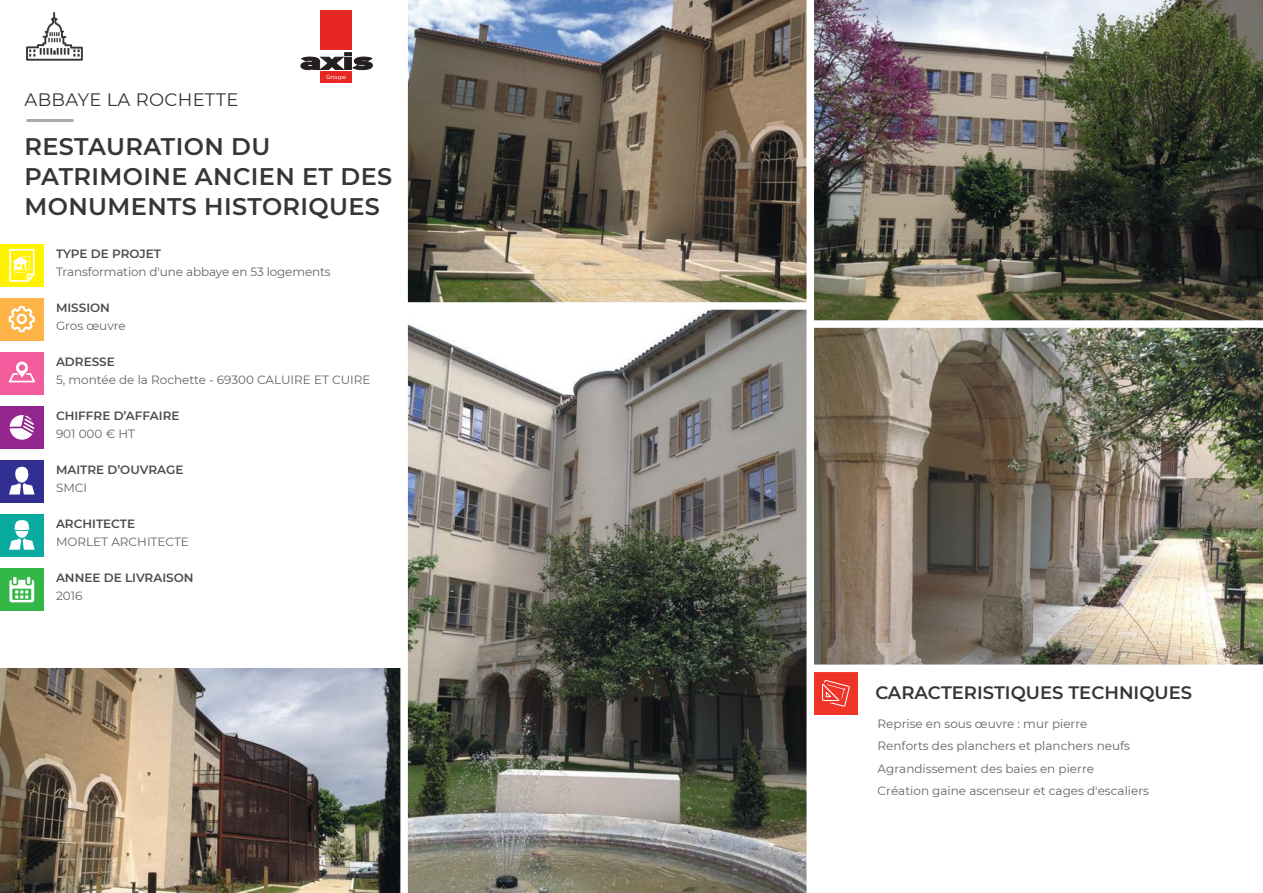
<style>
.page{position:relative;width:1263px;height:893px;background:#fff}
.page>*{position:absolute;margin:0;border:0;box-sizing:border-box;transform-origin:0 0}
.t1{font:600 24px/30px "Montserrat";letter-spacing:.015em;color:#393535}
.t2{font:600 18px "Montserrat";color:#393535}
.t3{font:18px "Montserrat";letter-spacing:.015em;color:#393535}
.t4{font:12px/22.5px "Montserrat";color:#656365}
.t5{font:600 12px "Montserrat";color:#4e4b4c}
</style>
<div class="page">
<hr style="left:26px;top:119px;width:47px;height:3px;background:#aaaaac">
<div style="left:0;top:244px;width:44px;height:43px;background:#fff300"></div>
<div style="left:0;top:298px;width:44px;height:42px;background:#ffb346"></div>
<div style="left:0;top:352px;width:44px;height:42px;background:#f35c9d"></div>
<div style="left:0;top:406px;width:44px;height:42px;background:#94258f"></div>
<div style="left:0;top:460px;width:44px;height:42px;background:#313092"></div>
<div style="left:0;top:514px;width:44px;height:42px;background:#09aba0"></div>
<div style="left:0;top:568px;width:44px;height:42px;background:#33b848"></div>
<svg style="left:9px;top:249px;width:26px;height:33px"></svg>
<svg style="left:9px;top:306px;width:26px;height:26px"></svg>
<svg style="left:9px;top:361px;width:26px;height:21px"></svg>
<svg style="left:10px;top:415px;width:24px;height:25px"></svg>
<svg style="left:9px;top:467px;width:26px;height:27px"></svg>
<svg style="left:9px;top:520px;width:26px;height:30px"></svg>
<svg style="left:9px;top:577px;width:25px;height:25px"></svg>
<svg style="left:26px;top:12px;width:57px;height:49px"></svg>
<div style="left:814px;top:672px;width:44px;height:43px;background:#ef3427"></div>
<svg style="left:822px;top:680px;width:28px;height:27px"></svg>
<img style="left:0;top:668px;width:400px;height:225px">
<img style="left:408px;top:0;width:398px;height:893px">
<div style="left:320px;top:302px;width:490px;height:8px;background:#fff"></div>
<img style="left:814px;top:0;width:449px;height:665px">
<div style="left:808px;top:320px;width:455px;height:8px;background:#fff"></div>
<div style="left:320px;top:71px;width:32px;height:12px;background:#e62724"></div>
<div style="left:320px;top:10px;width:32px;height:40px;background:#e62724"></div>
<svg style="left:301px;top:53px;width:71px;height:27px"></svg>
<h2 class="t3" style="left:25px;top:87px;width:215px">ABBAYE LA ROCHETTE</h2>
<h1 class="t1" style="left:25px;top:131px;width:369px">RESTAURATION DU<br>PATRIMOINE ANCIEN ET DES<br>MONUMENTS HISTORIQUES</h1>
<p class="t5" style="left:56px;top:245px;width:106px">TYPE DE PROJET</p>
<p class="t4" style="left:56px;top:260px;width:276px">Transformation d'une abbaye en 53 logements</p>
<p class="t5" style="left:56px;top:299px;width:56px">MISSION</p>
<p class="t4" style="left:56px;top:314px;width:71px">Gros œuvre</p>
<p class="t5" style="left:56px;top:353px;width:60px">ADRESSE</p>
<p class="t4" style="left:56px;top:368px;width:316px">5, montée de la Rochette - 69300 CALUIRE ET CUIRE</p>
<p class="t5" style="left:56px;top:407px;width:125px">CHIFFRE D’AFFAIRE</p>
<p class="t4" style="left:56px;top:422px;width:81px">901 000 € HT</p>
<p class="t5" style="left:56px;top:461px;width:129px">MAITRE D’OUVRAGE</p>
<p class="t4" style="left:56px;top:476px;width:33px">SMCI</p>
<p class="t5" style="left:56px;top:515px;width:81px">ARCHITECTE</p>
<p class="t4" style="left:56px;top:530px;width:134px">MORLET ARCHITECTE</p>
<p class="t5" style="left:56px;top:569px;width:139px">ANNEE DE LIVRAISON</p>
<p class="t4" style="left:56px;top:584px;width:28px">2016</p>
<h2 class="t2" style="left:875px;top:680px;width:318px">CARACTERISTIQUES TECHNIQUES</h2>
<p class="t4" style="left:878px;top:712px;width:273px">Reprise en sous œuvre : mur pierre<br>Renforts des planchers et planchers neufs Agrandissement des baies en pierre<br>Création gaine ascenseur et cages d'escaliers</p>
</div>
